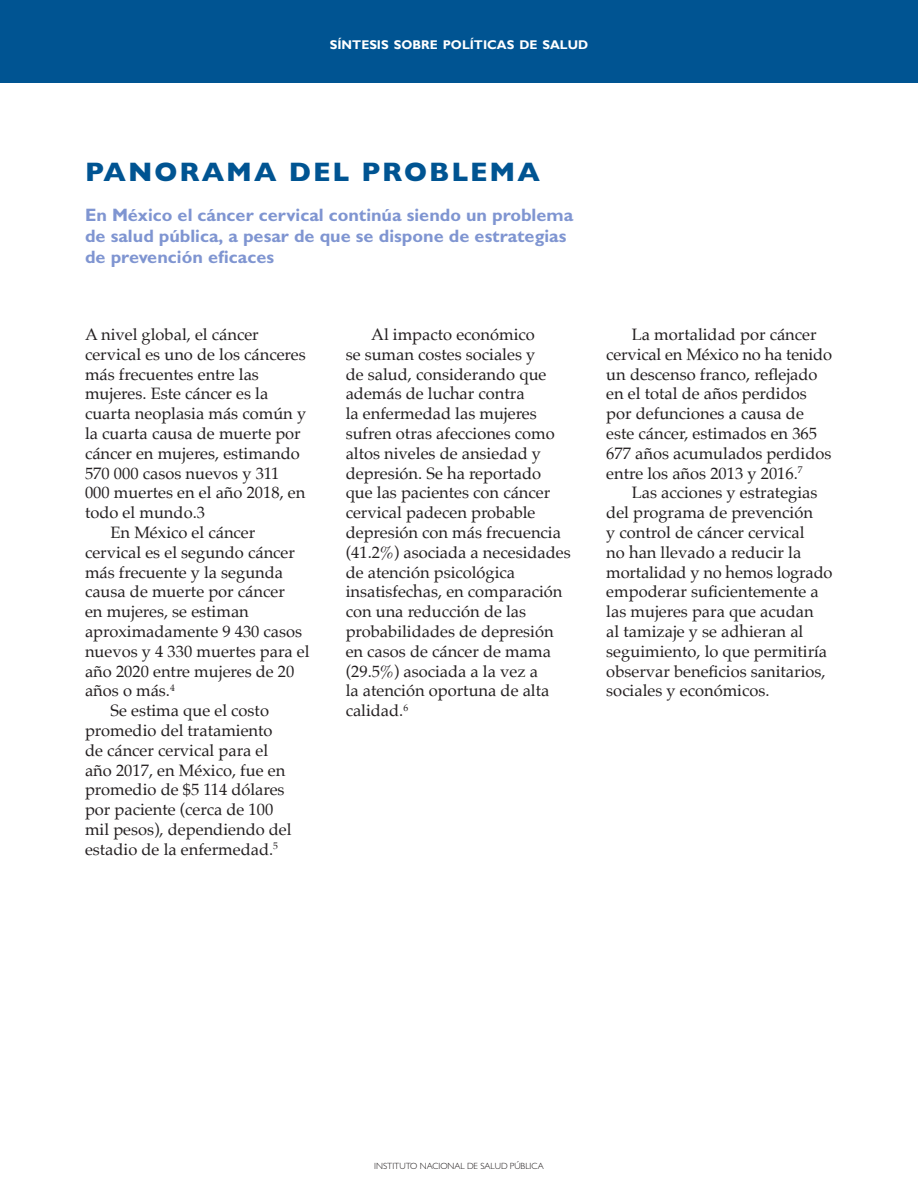
<style>
.page{position:relative;width:918px;height:1188px;background:#fff}
.page>*{position:absolute;margin:0;border:0;box-sizing:border-box;transform-origin:0 0}
.subtitulos{font:800 27px "Gill Sans";letter-spacing:.075em;color:#005492}
.subtitulo_resumen{font:700 18px/21px "Gill Sans";color:#7f95d1}
.CT_bandera_todo{font:16.5px/19.8px "Palatino";color:#231f20}
.CT_bandera_primer_pa{font:16.5px/19.8px "Palatino";color:#231f20}
.t1{font:700 12.6px "Gill Sans";color:#fff}
.t2{font:300 9px "Gill Sans";color:#231f20}
</style>
<div class="page">
<div style="left:0;top:0;width:918px;height:82px;background:#005492"></div>
<p class="t1" style="left:330px;top:37px;width:260px">SÍNTESIS SOBRE POLÍTICAS DE SALUD</p>
<p class="subtitulos" style="left:85px;top:156px;width:456px">PANORAMA DEL PROBLEMA</p>
<p class="subtitulo_resumen" style="left:85px;top:204px;width:490px">En México el cáncer cervical continúa siendo un problema de salud pública, a pesar de que se dispone de estrategias de prevención eficaces</p>
<p class="CT_bandera_primer_pa" style="left:85px;top:324px;width:223px">A nivel global, el cáncer cervical es uno de los cánceres más frecuentes entre las mujeres. Este cáncer es la cuarta neoplasia más común y la cuarta causa de muerte por cáncer en mujeres, estimando<br>570 000 casos nuevos y 311<br>000 muertes en el año 2018, en todo el mundo.3</p>
<p class="CT_bandera_todo" style="left:85px;top:522px;width:226px;text-indent:26px">En México el cáncer cervical es el segundo cáncer más frecuente y la segunda causa de muerte por cáncer<br>en mujeres, se estiman aproximadamente 9 430 casos nuevos y 4 330 muertes para el año 2020 entre mujeres de 20 años o más.<sup>4</sup></p>
<p class="CT_bandera_todo" style="left:85px;top:701px;width:208px;text-indent:26px">Se estima que el costo promedio del tratamiento de cáncer cervical para el año 2017, en México, fue en promedio de $5 114 dólares por paciente (cerca de 100 mil pesos), dependiendo del estadio de la enfermedad.<sup>5</sup></p>
<p class="CT_bandera_todo" style="left:346px;top:324px;width:227px;text-indent:26px">Al impacto económico<br>se suman costes sociales y<br>de salud, considerando que además de luchar contra<br>la enfermedad las mujeres sufren otras afecciones como altos niveles de ansiedad y depresión. Se ha reportado que las pacientes con cáncer cervical padecen probable depresión con más frecuencia (41.2%) asociada a necesidades de atención psicológica insatisfechas, en comparación con una reducción de las probabilidades de depresión en casos de cáncer de mama (29.5%) asociada a la vez a<br>la atención oportuna de alta calidad.<sup>6</sup></p>
<p class="CT_bandera_todo" style="left:606px;top:324px;width:227px;text-indent:26px">La mortalidad por cáncer cervical en México no ha tenido un descenso franco, reflejado en el total de años perdidos por defunciones a causa de este cáncer, estimados en 365<br>677 años acumulados perdidos entre los años 2013 y 2016.<sup>7</sup></p>
<p class="CT_bandera_todo" style="left:606px;top:483px;width:228px;text-indent:26px">Las acciones y estrategias del programa de prevención<br>y control de cáncer cervical<br>no han llevado a reducir la mortalidad y no hemos logrado empoderar suficientemente a las mujeres para que acudan<br>al tamizaje y se adhieran al seguimiento, lo que permitiría observar beneficios sanitarios, sociales y económicos.</p>
<p class="t2" style="left:374px;top:1160px;width:171px">INSTITUTO NACIONAL DE SALUD PÚBLICA</p>
</div>
